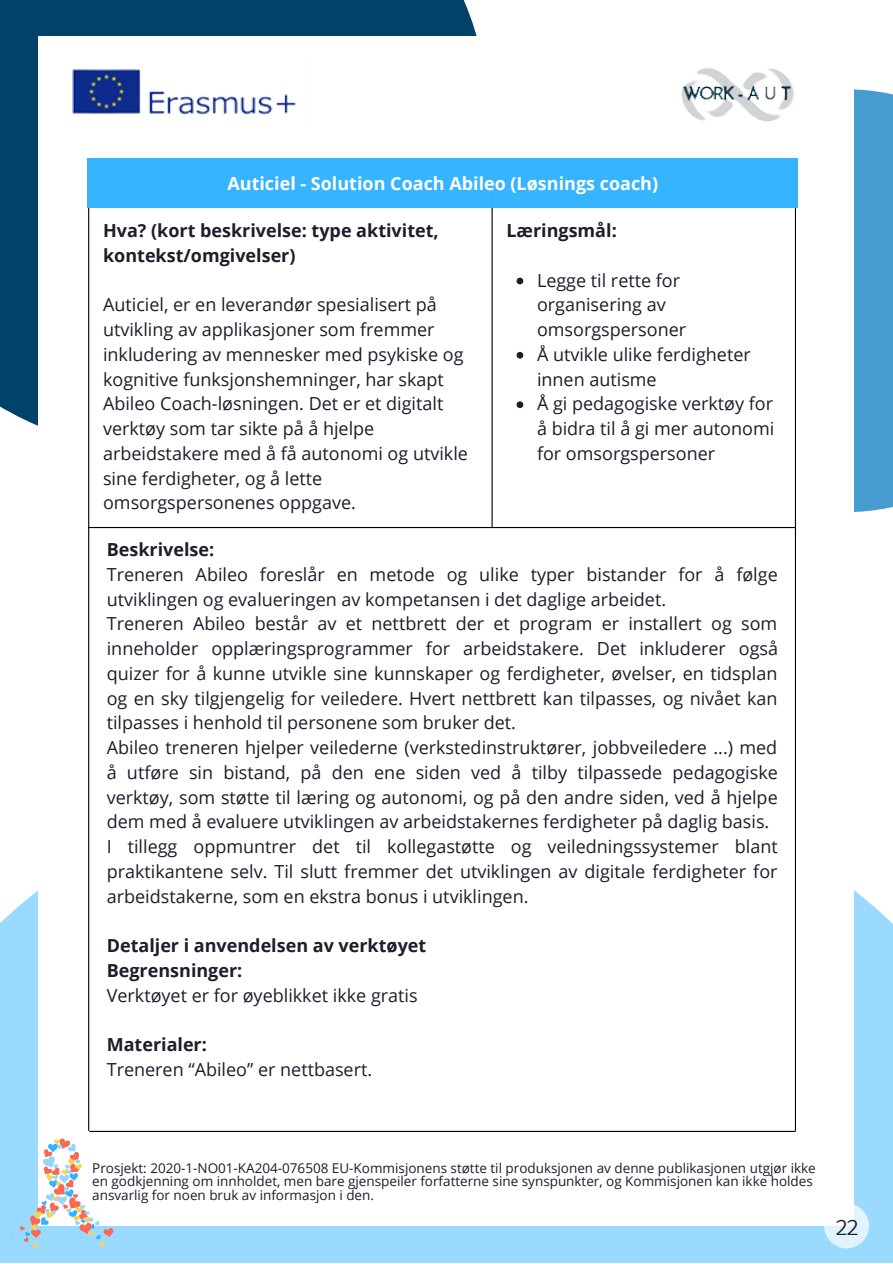
<style>
.page{position:relative;width:893px;height:1264px;background:#fff}
.page>*{position:absolute;margin:0;border:0;box-sizing:border-box;transform-origin:0 0}
.t1{font:21.15px "Souses";color:#1f1c2b}
.t2{font:18px/24.8px "Open Sans";color:#1f1c2b}
.t3{font:700 18px/24.8px "Open Sans";color:#1f1c2b}
.t4{font:700 18px "Open Sans";color:#fff}
.t5{font:13.5px/13.5px "Open Sans";color:#1f1c2b}
</style>
<div class="page">
<div style="left:0;top:890px;width:892px;height:372px;background:#9bdaff"></div>
<div style="left:0;top:0;width:477px;height:426px;background:#004269"></div>
<div style="left:854px;top:89px;width:38px;height:423px;background:#469bcf"></div>
<div style="left:38px;top:36px;width:815px;height:1190px;background:#fff"></div>
<img style="left:72px;top:69px;width:224px;height:46px">
<img style="left:681px;top:68px;width:113px;height:54px">
<svg style="left:7px;top:1136px;width:107px;height:112px"></svg>
<hr style="left:88px;top:158px;width:1px;height:972px;background:#000">
<hr style="left:794px;top:159px;width:2px;height:971px;background:#000">
<svg style="left:824px;top:1203px;width:45px;height:45px;fill:#e0f3ff"></svg>
<hr style="left:491px;top:191px;width:1px;height:337px;background:#000">
<div style="left:87px;top:158px;width:711px;height:50px;background:#33b3ff"></div>
<svg style="left:516px;top:278px;width:7px;height:6px"></svg>
<svg style="left:516px;top:352px;width:7px;height:6px"></svg>
<svg style="left:516px;top:401px;width:7px;height:7px"></svg>
<hr style="left:89px;top:1130px;width:706px;height:1px;background:#000">
<hr style="left:89px;top:527px;width:706px;height:1px;background:#000">
<p class="t4" style="left:227px;top:171px;width:432px">Auticiel - Solution Coach Abileo (Løsnings coach)</p>
<p class="t3" style="left:103px;top:218px;width:337px">Hva? (kort beskrivelse: type aktivitet, kontekst/omgivelser)</p>
<p class="t2" style="left:103px;top:292px;width:366px">Auticiel, er en leverandør spesialisert på utvikling av applikasjoner som fremmer inkludering av mennesker med psykiske og kognitive funksjonshemninger, har skapt Abileo Coach-løsningen. Det er et digitalt verktøy som tar sikte på å hjelpe arbeidstakere med å få autonomi og utvikle sine ferdigheter, og å lette omsorgspersonenes oppgave.</p>
<p class="t3" style="left:506px;top:218px;width:112px">Læringsmål:</p>
<p class="t2" style="left:537px;top:267px;width:239px">Legge til rette for organisering av omsorgspersoner<br>Å utvikle ulike ferdigheter innen autisme<br>Å gi pedagogiske verktøy for å bidra til å gi mer autonomi for omsorgspersoner</p>
<p class="t3" style="left:107px;top:537px;width:109px">Beskrivelse:</p>
<p class="t2" style="left:107px;top:561px;width:672px">Treneren Abileo foreslår en metode og ulike typer bistander for å følge utviklingen og evalueringen av kompetansen i det daglige arbeidet.<br>Treneren Abileo består av et nettbrett der et program er installert og som inneholder opplæringsprogrammer for arbeidstakere. Det inkluderer også quizer for å kunne utvikle sine kunnskaper og ferdigheter, øvelser, en tidsplan og en sky tilgjengelig for veiledere. Hvert nettbrett kan tilpasses, og nivået kan tilpasses i henhold til personene som bruker det.<br>Abileo treneren hjelper veilederne (verkstedinstruktører, jobbveiledere ...) med å utføre sin bistand, på den ene siden ved å tilby tilpassede pedagogiske verktøy, som støtte til læring og autonomi, og på den andre siden, ved å hjelpe dem med å evaluere utviklingen av arbeidstakernes ferdigheter på daglig basis.<br>I tillegg oppmuntrer det til kollegastøtte og veiledningssystemer blant praktikantene selv. Til slutt fremmer det utviklingen av digitale ferdigheter for arbeidstakerne, som en ekstra bonus i utviklingen.</p>
<p class="t3" style="left:107px;top:932px;width:321px">Detaljer i anvendelsen av verktøyet<br>Begrensninger:</p>
<p class="t2" style="left:107px;top:982px;width:312px">Verktøyet er for øyeblikket ikke gratis</p>
<p class="t3" style="left:107px;top:1031px;width:102px">Materialer:</p>
<p class="t2" style="left:107px;top:1056px;width:267px">Treneren “Abileo” er nettbasert.</p>
<p class="t5" style="left:92px;top:1160px;width:725px">Prosjekt: 2020-1-NO01-KA204-076508 EU-Kommisjonens støtte til produksjonen av denne publikasjonen utgjør ikke en godkjenning om innholdet, men bare gjenspeiler forfatterne sine synspunkter, og Kommisjonen kan ikke holdes ansvarlig for noen bruk av informasjon i den.</p>
<p class="t1" style="left:836px;top:1214px;width:23px">22</p>
</div>
